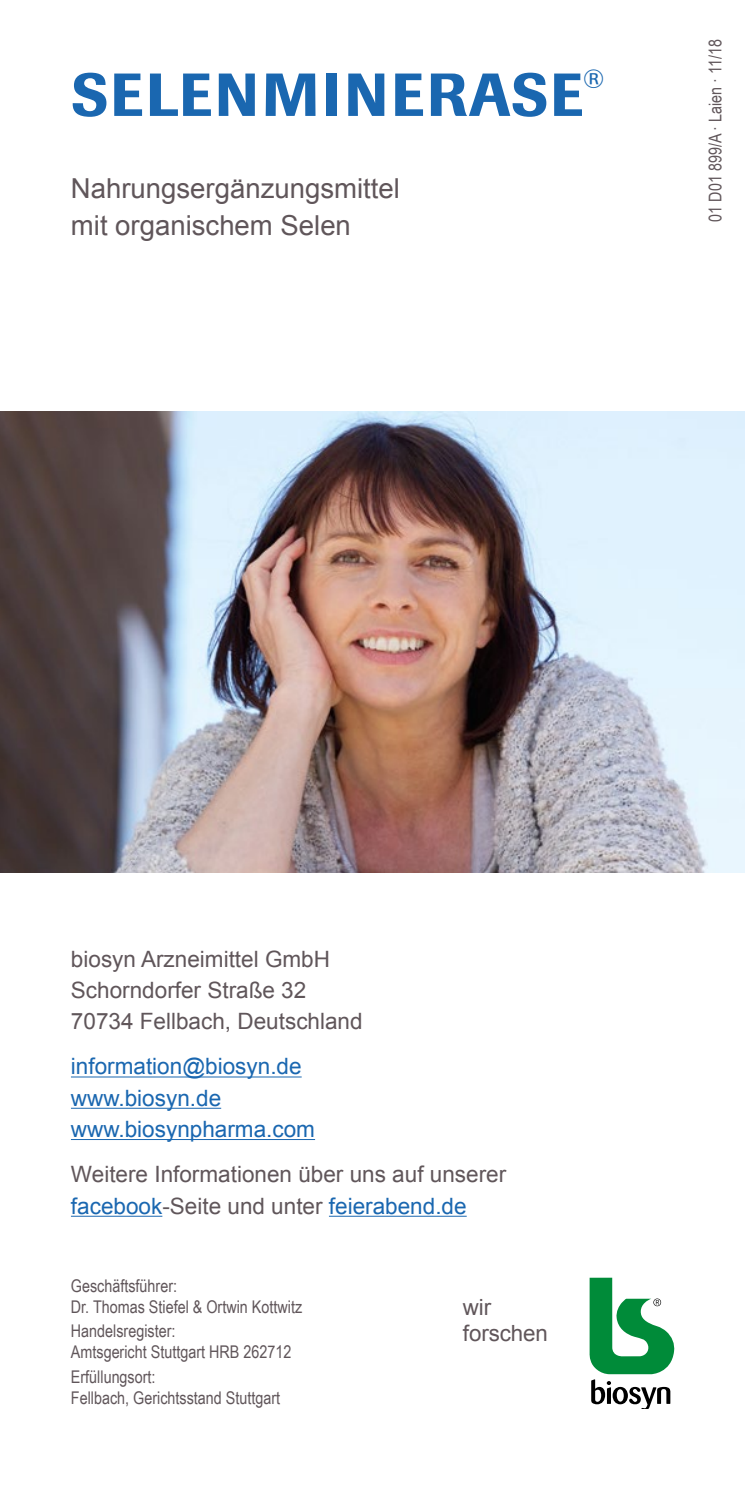
<style>
.page{position:relative;width:745px;height:1489px;background:#fff}
.page>*{position:absolute;margin:0;border:0;box-sizing:border-box;transform-origin:0 0}
.headline{font:500 60px "Imago BQ";letter-spacing:.05em;color:#1a67b0}
.fliesstext_Laien{font:27.5px/37.5px "Arial";color:#60565a}
.headline-2{font:26.25px "Imago BQ";color:#1a67b0}
.fliesstext_Laien-2{font:22.5px/31.2px "Arial";color:#60565a}
.fliesstext_Laien-3{font:22.5px/31.2px "Arial";color:#1a67b0}
.marginalien{font:22.5px "Arial";color:#1a67b0}
.t1{font:22.25px/25.5px "Arial";letter-spacing:-.005em;color:#60565a}
.marginalien-2{font:17.5px/21px "Arial Narrow";color:#60565a}
.s1{color:#1a67b0}
</style>
<div class="page">
<svg style="left:589px;top:1277px;width:84px;height:96px"></svg>
<svg style="left:591px;top:1379px;width:79px;height:29px"></svg>
<img style="left:0;top:411px;width:744px;height:461px">
<hr style="left:71px;top:1076px;width:230px;height:1px;background:#1a67b0">
<hr style="left:71px;top:1107px;width:150px;height:1px;background:#1a67b0">
<hr style="left:71px;top:1138px;width:244px;height:1px;background:#1a67b0">
<hr style="left:71px;top:1215px;width:91px;height:1px;background:#1a67b0">
<hr style="left:329px;top:1215px;width:137px;height:1px;background:#1a67b0">
<p class="headline" style="left:71px;top:59px;width:513px">SELENMINERASE</p>
<p class="headline-2" style="left:583px;top:64px;width:22px">®</p>
<p class="fliesstext_Laien" style="left:71px;top:169px;width:330px">Nahrungsergänzungsmittel mit organischem Selen</p>
<p class="marginalien-2" style="left:703px;top:221px;width:184px;rotate:-90deg">01 D01 899/A · Laien · 11/18</p>
<p class="fliesstext_Laien-2" style="left:71px;top:943px;width:260px">biosyn Arzneimittel GmbH</p>
<p class="fliesstext_Laien-2" style="left:71px;top:974px;width:237px">Schorndorfer Straße 32</p>
<p class="fliesstext_Laien-2" style="left:71px;top:1005px;width:293px">70734 Fellbach, Deutschland</p>
<p class="marginalien" style="left:71px;top:1051px;width:232px">information@biosyn.de</p>
<p class="fliesstext_Laien-3" style="left:71px;top:1082px;width:245px">www.biosyn.de www.biosynpharma.com</p>
<p class="fliesstext_Laien-2" style="left:71px;top:1159px;width:436px">Weitere Informationen über uns auf unserer <span class="s1">facebook</span>-Seite und unter <span class="s1">feierabend.de</span></p>
<p class="marginalien-2" style="left:71px;top:1274px;width:233px">Geschäftsführer:<br>Dr. Thomas Stiefel &amp; Ortwin Kottwitz</p>
<p class="marginalien-2" style="left:71px;top:1319px;width:222px">Handelsregister:<br>Amtsgericht Stuttgart HRB 262712</p>
<p class="marginalien-2" style="left:71px;top:1365px;width:210px">Erfüllungsort:<br>Fellbach, Gerichtsstand Stuttgart</p>
<p class="t1" style="left:462px;top:1294px;width:86px">wir forschen</p>
</div>
